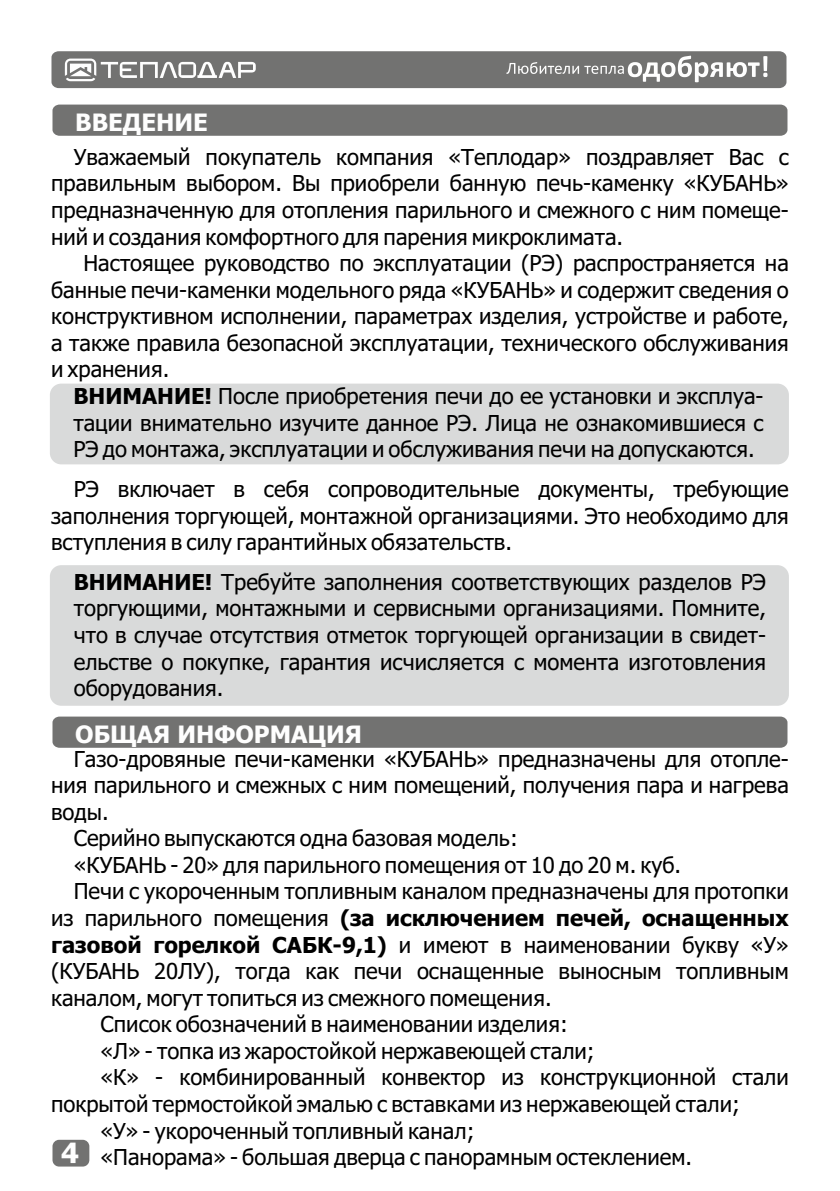
<style>
.page{position:relative;width:840px;height:1191px;background:#fff}
.page>*{position:absolute;margin:0;border:0;box-sizing:border-box;transform-origin:0 0}
.t1{font:700 28px "Tahoma";color:#fefefe}
.t2{font:700 24px "Tahoma";color:#fefefe}
.t3{font:22px/26.6px "Tahoma";color:#000;text-align:justify}
.t4{font:700 22px "Tahoma";color:#000}
.s1{font-weight:700}
.s2{font-weight:400}
</style>
<div class="page">
<div style="left:50px;top:565px;width:738px;height:140px;background:#d9dada;border-radius:11px"></div>
<div style="left:50px;top:383px;width:738px;height:81px;background:#d9dada;border-radius:11px"></div>
<svg style="left:52px;top:1139px;width:37px;height:27px"></svg>
<div style="left:52px;top:105px;width:735px;height:31px;background:#727271"></div>
<div style="left:52px;top:716px;width:735px;height:31px;background:#727271"></div>
<svg style="left:51px;top:51px;width:735px;height:37px"></svg>
<p class="t2" style="left:75px;top:112px;width:134px">ВВЕДЕНИЕ</p>
<p class="t3" style="left:51px;top:145px;width:739px;text-indent:23px">Уважаемый покупатель компания «Теплодар» поздравляет Вас с правильным выбором. Вы приобрели банную печь-каменку «КУБАНЬ» предназначенную для отопления парильного и смежного с ним помеще&shy;ний и создания комфортного для парения микроклимата.</p>
<p class="t3" style="left:51px;top:252px;width:739px;text-indent:32px">Настоящее руководство по эксплуатации (РЭ) распространяется на банные печи-каменки модельного ряда «КУБАНЬ» и содержит сведения о конструктивном исполнении, параметрах изделия, устройстве и работе, а также правила безопасной эксплуатации, технического обслуживания и хранения.</p>
<p class="t3" style="left:73px;top:384px;width:691px"><span class="s1">ВНИМАНИЕ!</span> После приобретения печи до ее установки и эксплуа&shy;тации внимательно изучите данное РЭ. Лица не ознакомившиеся с РЭ до монтажа, эксплуатации и обслуживания печи на допускаются.</p>
<p class="t3" style="left:51px;top:477px;width:739px;text-indent:23px">РЭ включает в себя сопроводительные документы, требующие заполнения торгующей, монтажной организациями. Это необходимо для вступления в силу гарантийных обязательств.</p>
<p class="t3" style="left:74px;top:570px;width:693px"><span class="s1">ВНИМАНИЕ!</span> Требуйте заполнения соответствующих разделов РЭ торгующими, монтажными и сервисными организациями. Помните, что в случае отсутствия отметок торгующей организации в свидет&shy;ельстве о покупке, гарантия исчисляется с момента изготовления оборудования.</p>
<p class="t2" style="left:75px;top:724px;width:288px">ОБЩАЯ ИНФОРМАЦИЯ</p>
<p class="t3" style="left:74px;top:747px;width:716px">Газо-дровяные печи-каменки «КУБАНЬ» предназначены для отопле-</p>
<p class="t3" style="left:51px;top:773px;width:739px">ния парильного и смежных с ним помещений, получения пара и нагрева</p>
<p class="t3" style="left:51px;top:800px;width:59px">воды.</p>
<p class="t3" style="left:74px;top:827px;width:445px">Серийно выпускаются одна базовая модель:</p>
<p class="t3" style="left:74px;top:853px;width:608px">«КУБАНЬ - 20» для парильного помещения от 10 до 20 м. куб.</p>
<p class="t3" style="left:74px;top:880px;width:716px">Печи с укороченным топливным каналом предназначены для протопки</p>
<p class="t4" style="left:51px;top:909px;width:738px"><span class="s2">из парильного помещения</span> (за исключением печей, оснащенных</p>
<p class="t3" style="left:51px;top:933px;width:738px"><span class="s1">газовой горелкой САБК-9,1)</span> и имеют в наименовании букву «У»</p>
<p class="t3" style="left:51px;top:959px;width:739px">(КУБАНЬ 20ЛУ), тогда как печи оснащенные выносным топливным</p>
<p class="t3" style="left:51px;top:986px;width:502px">каналом, могут топиться из смежного помещения.</p>
<p class="t3" style="left:101px;top:1012px;width:468px">Список обозначений в наименовании изделия:</p>
<p class="t3" style="left:101px;top:1039px;width:495px">«Л» - топка из жаростойкой нержавеющей стали;</p>
<p class="t3" style="left:101px;top:1066px;width:689px">«К» - комбинированный конвектор из конструкционной стали</p>
<p class="t3" style="left:51px;top:1092px;width:690px">покрытой термостойкой эмалью с вставками из нержавеющей стали;</p>
<p class="t3" style="left:100px;top:1119px;width:375px">«У» - укороченный топливный канал;</p>
<p class="t3" style="left:100px;top:1145px;width:592px">«Панорама» - большая дверца с панорамным остеклением.</p>
<p class="t1" style="left:61px;top:1141px;width:19px">4</p>
</div>
